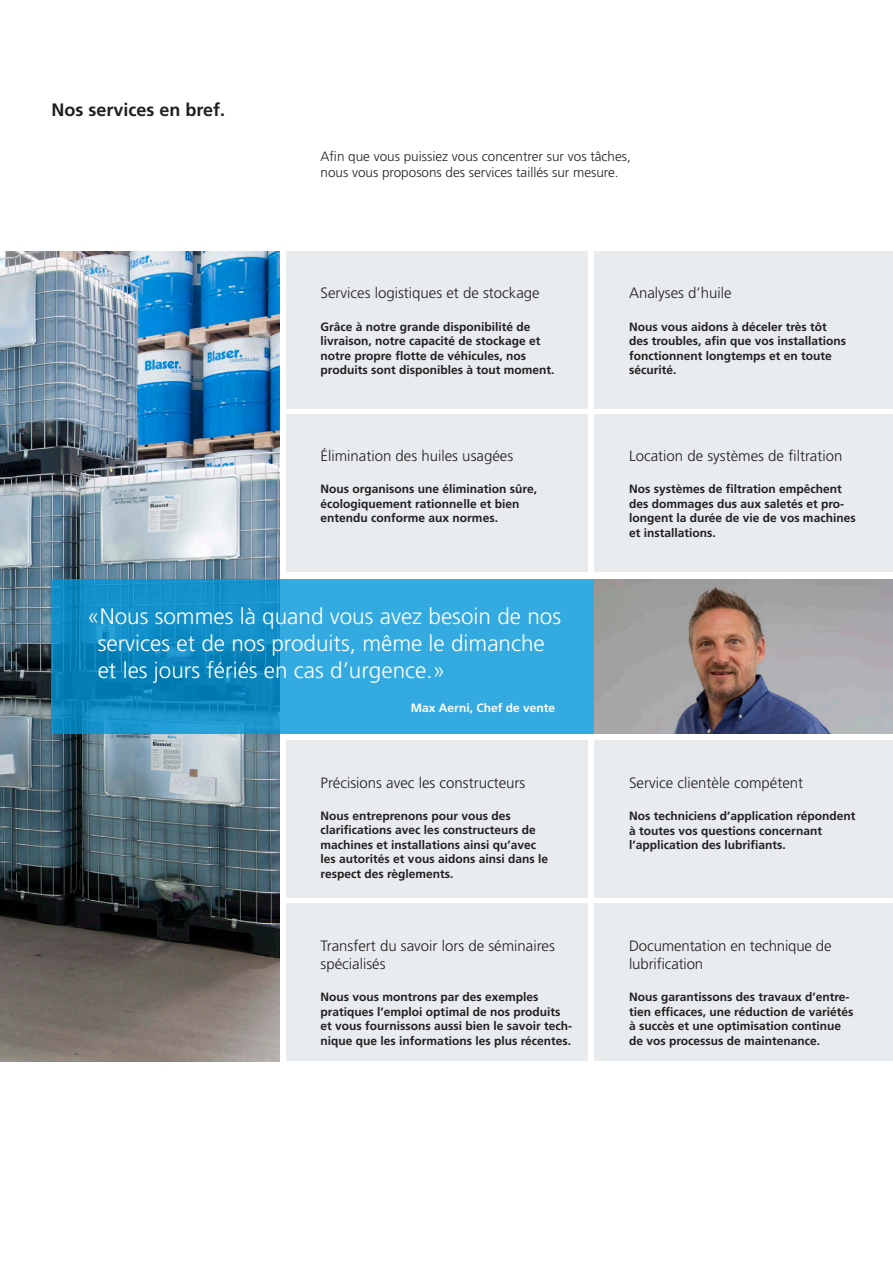
<style>
.page{position:relative;width:893px;height:1263px;background:#fff}
.page>*{position:absolute;margin:0;border:0;box-sizing:border-box;transform-origin:0 0}
.t1{font:300 22.5px/27px "Frutiger LT Std";color:#fff}
.t2{font:700 18px "Frutiger LT Std";color:#231f20}
.t3{font:300 15px/18px "Frutiger LT Std";color:#231f20}
.t4{font:300 13.5px/16.2px "Frutiger LT Std";color:#231f20}
.t5{font:700 12px/14.4px "Frutiger LT Std";color:#231f20}
.t6{font:700 12px "Frutiger LT Std";color:#fff}
</style>
<div class="page">
<img style="left:0;top:251px;width:279px;height:810px">
<div style="left:286px;top:251px;width:302px;height:158px;background:#e8ecef"></div>
<div style="left:286px;top:741px;width:302px;height:157px;background:#e8ecef"></div>
<div style="left:286px;top:414px;width:302px;height:158px;background:#e8ecef"></div>
<div style="left:286px;top:903px;width:302px;height:158px;background:#e8ecef"></div>
<div style="left:594px;top:251px;width:299px;height:158px;background:#e8ecef"></div>
<div style="left:594px;top:741px;width:299px;height:157px;background:#e8ecef"></div>
<div style="left:594px;top:414px;width:299px;height:158px;background:#e8ecef"></div>
<div style="left:594px;top:903px;width:299px;height:158px;background:#e8ecef"></div>
<svg style="left:52px;top:579px;width:543px;height:155px;background:#249cd3"></svg>
<img style="left:594px;top:579px;width:299px;height:154px">
<p class="t2" style="left:52px;top:99px;width:175px">Nos services en bref.</p>
<p class="t4" style="left:320px;top:149px;width:312px">Afin que vous puissiez vous concentrer sur vos tâches, nous vous proposons des services taillés sur mesure.</p>
<p class="t3" style="left:321px;top:284px;width:221px">Services logistiques et de stockage</p>
<p class="t5" style="left:321px;top:319px;width:235px">Grâce à notre grande disponibilité de livraison, notre capacité de stockage et notre propre flotte de véhicules, nos produits sont disponibles à tout moment.</p>
<p class="t3" style="left:321px;top:447px;width:194px">Élimination des huiles usagées</p>
<p class="t5" style="left:321px;top:482px;width:218px">Nous organisons une élimination sûre, écologiquement rationnelle et bien entendu conforme aux normes.</p>
<p class="t3" style="left:629px;top:284px;width:104px">Analyses d’huile</p>
<p class="t5" style="left:629px;top:319px;width:219px">Nous vous aidons à déceler très tôt des troubles, afin que vos installations fonctionnent longtemps et en toute sécurité.</p>
<p class="t3" style="left:629px;top:447px;width:215px">Location de systèmes de filtration</p>
<p class="t5" style="left:629px;top:482px;width:228px">Nos systèmes de filtration empêchent des dommages dus aux saletés et pro&shy;longent la durée de vie de vos machines et installations.</p>
<p class="t1" style="left:98px;top:603px;width:465px;text-indent:-11px">«Nous sommes là quand vous avez besoin de nos services et de nos produits, même le dimanche et les jours fériés en cas d’urgence.»</p>
<p class="t6" style="left:411px;top:701px;width:146px">Max Aerni, Chef de vente</p>
<p class="t3" style="left:321px;top:774px;width:206px">Précisions avec les constructeurs</p>
<p class="t5" style="left:321px;top:809px;width:229px">Nous entreprenons pour vous des clarifications avec les constructeurs de machines et installations ainsi qu’avec les autorités et vous aidons ainsi dans le respect des règlements.</p>
<p class="t3" style="left:321px;top:937px;width:236px">Transfert du savoir lors de séminaires</p>
<p class="t3" style="left:321px;top:955px;width:66px">spécialisés</p>
<p class="t5" style="left:321px;top:990px;width:253px">Nous vous montrons par des exemples pratiques l’emploi optimal de nos produits et vous fournissons aussi bien le savoir tech&shy;nique que les informations les plus récentes.</p>
<p class="t3" style="left:629px;top:774px;width:176px">Service clientèle compétent</p>
<p class="t5" style="left:629px;top:809px;width:228px">Nos techniciens d’application répondent à toutes vos questions concernant l’application des lubrifiants.</p>
<p class="t3" style="left:629px;top:937px;width:204px">Documentation en technique de lubrification</p>
<p class="t5" style="left:629px;top:990px;width:226px">Nous garantissons des travaux d’entre&shy;tien efficaces, une réduction de variétés à succès et une optimisation continue de vos processus de maintenance.</p>
</div>
